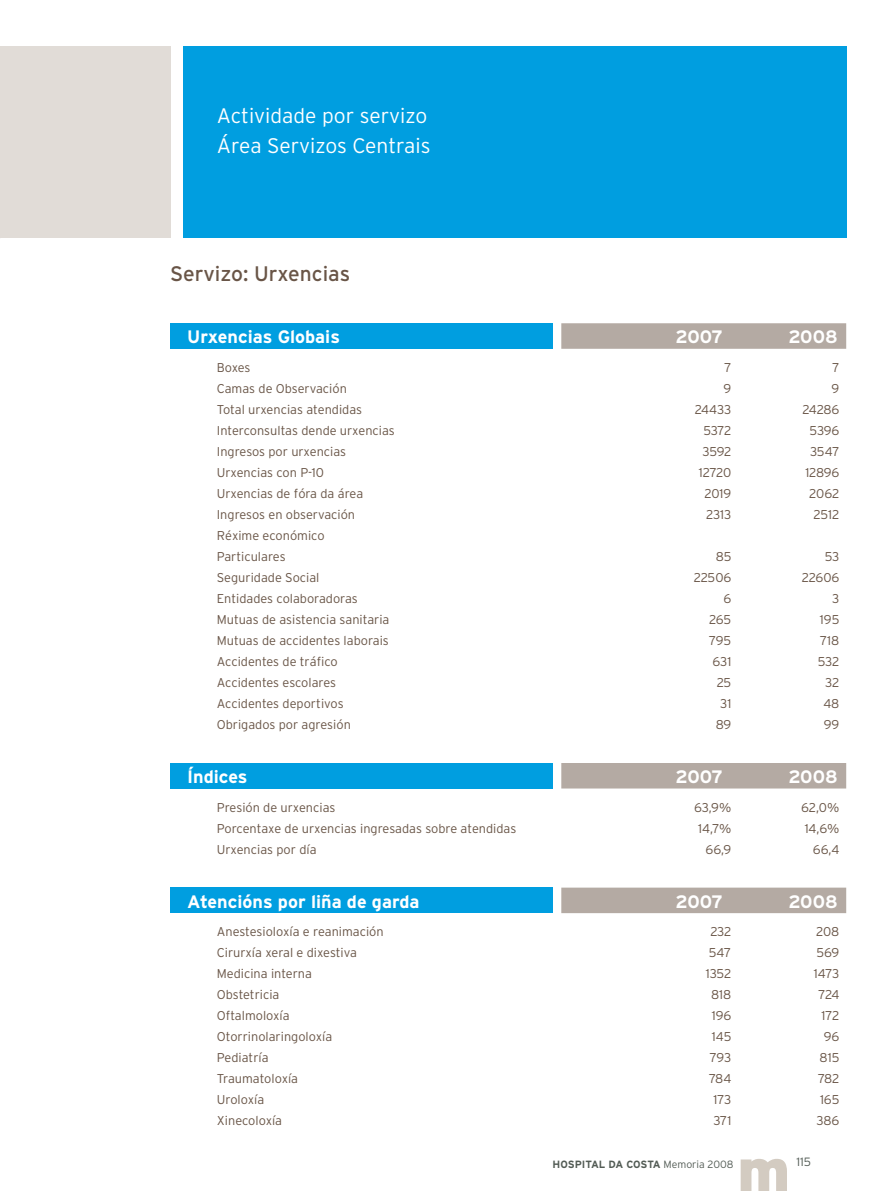
<style>
.page{position:relative;width:893px;height:1191px;background:#fff}
.page>*{position:absolute;margin:0;border:0;box-sizing:border-box;transform-origin:0 0}
.t1{font:900 60px "Interstate";color:#d3cbc1}
.t2{font:300 21px/30px "Interstate";color:#fff}
.t3{font:21px "Interstate";color:#695547}
.t4{font:700 18px "Interstate";color:#fff}
.t5{font:300 12.75px/21px "Interstate";color:#695547}
.t6{font:300 12px "Interstate";color:#535c55}
.t7{font:700 10.5px "Interstate";letter-spacing:-.015em;color:#535c55}
.s1{font-weight:300}
</style>
<div class="page">
<div style="left:183px;top:47px;width:663px;height:191px;background:#009ee0"></div>
<div style="left:0;top:47px;width:170px;height:191px;background:#e1dcd7"></div>
<div style="left:170px;top:323px;width:383px;height:26px;background:#009ee0"></div>
<svg style="left:561px;top:323px;width:285px;height:26px;background:#b5aba4"></svg>
<div style="left:170px;top:763px;width:383px;height:25px;background:#009ee0"></div>
<div style="left:561px;top:763px;width:285px;height:25px;background:#b4aaa3"></div>
<div style="left:170px;top:887px;width:383px;height:26px;background:#009ee0"></div>
<div style="left:561px;top:887px;width:285px;height:26px;background:#b4aaa3"></div>
<h2 class="t2" style="left:217px;top:101px;width:215px">Actividade por servizo<br>Área Servizos Centrais</h2>
<h2 class="t3" style="left:170px;top:261px;width:182px">Servizo: Urxencias</h2>
<h3 class="t4" style="left:187px;top:327px;width:154px">Urxencias Globais</h3>
<h3 class="t4" style="left:675px;top:327px;width:49px">2007</h3>
<h3 class="t4" style="left:788px;top:327px;width:51px">2008</h3>
<p class="t5" style="left:217px;top:357px;width:35px">Boxes</p>
<p class="t5" style="left:724px;top:357px;width:9px">7</p>
<p class="t5" style="left:832px;top:357px;width:9px">7</p>
<p class="t5" style="left:217px;top:378px;width:132px">Camas de Observación</p>
<p class="t5" style="left:724px;top:378px;width:9px">9</p>
<p class="t5" style="left:832px;top:378px;width:9px">9</p>
<p class="t5" style="left:217px;top:399px;width:147px">Total urxencias atendidas</p>
<p class="t5" style="left:695px;top:399px;width:38px">24433</p>
<p class="t5" style="left:803px;top:399px;width:38px">24286</p>
<p class="t5" style="left:217px;top:420px;width:180px">Interconsultas dende urxencias</p>
<p class="t5" style="left:703px;top:420px;width:29px">5372</p>
<p class="t5" style="left:809px;top:420px;width:31px">5396</p>
<p class="t5" style="left:217px;top:441px;width:131px">Ingresos por urxencias</p>
<p class="t5" style="left:703px;top:441px;width:30px">3592</p>
<p class="t5" style="left:810px;top:441px;width:31px">3547</p>
<p class="t5" style="left:217px;top:462px;width:109px">Urxencias con P-10</p>
<p class="t5" style="left:699px;top:462px;width:34px">12720</p>
<p class="t5" style="left:805px;top:462px;width:36px">12896</p>
<p class="t5" style="left:217px;top:483px;width:148px">Urxencias de fóra da área</p>
<p class="t5" style="left:704px;top:483px;width:29px">2019</p>
<p class="t5" style="left:809px;top:483px;width:32px">2062</p>
<p class="t5" style="left:217px;top:504px;width:140px">Ingresos en observación</p>
<p class="t5" style="left:706px;top:504px;width:27px">2313</p>
<p class="t5" style="left:814px;top:504px;width:27px">2512</p>
<p class="t5" style="left:217px;top:525px;width:109px">Réxime económico<br>Particulares</p>
<p class="t5" style="left:716px;top:546px;width:17px">85</p>
<p class="t5" style="left:825px;top:546px;width:16px">53</p>
<p class="t5" style="left:217px;top:567px;width:104px">Seguridade Social</p>
<p class="t5" style="left:694px;top:567px;width:39px">22506</p>
<p class="t5" style="left:802px;top:567px;width:39px">22606</p>
<p class="t5" style="left:217px;top:588px;width:143px">Entidades colaboradoras</p>
<p class="t5" style="left:723px;top:588px;width:9px">6</p>
<p class="t5" style="left:832px;top:588px;width:9px">3</p>
<p class="t5" style="left:217px;top:609px;width:174px">Mutuas de asistencia sanitaria</p>
<p class="t5" style="left:709px;top:609px;width:24px">265</p>
<p class="t5" style="left:820px;top:609px;width:21px">195</p>
<p class="t5" style="left:217px;top:630px;width:173px">Mutuas de accidentes laborais</p>
<p class="t5" style="left:709px;top:630px;width:24px">795</p>
<p class="t5" style="left:820px;top:630px;width:21px">718</p>
<p class="t5" style="left:217px;top:651px;width:122px">Accidentes de tráfico</p>
<p class="t5" style="left:712px;top:651px;width:20px">631</p>
<p class="t5" style="left:818px;top:651px;width:23px">532</p>
<p class="t5" style="left:217px;top:672px;width:121px">Accidentes escolares</p>
<p class="t5" style="left:717px;top:672px;width:16px">25</p>
<p class="t5" style="left:825px;top:672px;width:16px">32</p>
<p class="t5" style="left:217px;top:693px;width:128px">Accidentes deportivos</p>
<p class="t5" style="left:720px;top:693px;width:13px">31</p>
<p class="t5" style="left:823px;top:693px;width:17px">48</p>
<p class="t5" style="left:217px;top:714px;width:136px">Obrigados por agresión</p>
<p class="t5" style="left:716px;top:714px;width:17px">89</p>
<p class="t5" style="left:824px;top:714px;width:17px">99</p>
<h3 class="t4" style="left:187px;top:766px;width:62px">Índices</h3>
<h3 class="t4" style="left:675px;top:766px;width:49px">2007</h3>
<h3 class="t4" style="left:788px;top:766px;width:51px">2008</h3>
<p class="t5" style="left:217px;top:796px;width:120px">Presión de urxencias</p>
<p class="t5" style="left:694px;top:796px;width:39px">63,9%</p>
<p class="t5" style="left:801px;top:796px;width:40px">62,0%</p>
<p class="t5" style="left:217px;top:817px;width:301px">Porcentaxe de urxencias ingresadas sobre atendidas</p>
<p class="t5" style="left:698px;top:817px;width:35px">14,7%</p>
<p class="t5" style="left:805px;top:817px;width:36px">14,6%</p>
<p class="t5" style="left:217px;top:838px;width:101px">Urxencias por día</p>
<p class="t5" style="left:705px;top:838px;width:27px">66,9</p>
<p class="t5" style="left:813px;top:838px;width:28px">66,4</p>
<h3 class="t4" style="left:187px;top:891px;width:234px">Atencións por liña de garda</h3>
<h3 class="t4" style="left:675px;top:891px;width:49px">2007</h3>
<h3 class="t4" style="left:788px;top:891px;width:51px">2008</h3>
<p class="t5" style="left:217px;top:921px;width:168px">Anestesioloxía e reanimación</p>
<p class="t5" style="left:710px;top:921px;width:23px">232</p>
<p class="t5" style="left:816px;top:921px;width:25px">208</p>
<p class="t5" style="left:217px;top:942px;width:142px">Cirurxía xeral e dixestiva</p>
<p class="t5" style="left:709px;top:942px;width:24px">547</p>
<p class="t5" style="left:816px;top:942px;width:25px">569</p>
<p class="t5" style="left:217px;top:963px;width:97px">Medicina interna</p>
<p class="t5" style="left:706px;top:963px;width:27px">1352</p>
<p class="t5" style="left:814px;top:963px;width:27px">1473</p>
<p class="t5" style="left:217px;top:984px;width:64px">Obstetricia</p>
<p class="t5" style="left:711px;top:984px;width:22px">818</p>
<p class="t5" style="left:818px;top:984px;width:22px">724</p>
<p class="t5" style="left:217px;top:1005px;width:74px">Oftalmoloxía</p>
<p class="t5" style="left:712px;top:1005px;width:21px">196</p>
<p class="t5" style="left:822px;top:1005px;width:19px">172</p>
<p class="t5" style="left:217px;top:1026px;width:117px">Otorrinolaringoloxía</p>
<p class="t5" style="left:712px;top:1026px;width:21px">145</p>
<p class="t5" style="left:824px;top:1026px;width:17px">96</p>
<p class="t5" style="left:217px;top:1047px;width:53px">Pediatría</p>
<p class="t5" style="left:710px;top:1047px;width:23px">793</p>
<p class="t5" style="left:820px;top:1047px;width:21px">815</p>
<p class="t5" style="left:217px;top:1068px;width:83px">Traumatoloxía</p>
<p class="t5" style="left:709px;top:1068px;width:24px">784</p>
<p class="t5" style="left:818px;top:1068px;width:23px">782</p>
<p class="t5" style="left:217px;top:1089px;width:49px">Uroloxía</p>
<p class="t5" style="left:713px;top:1089px;width:19px">173</p>
<p class="t5" style="left:820px;top:1089px;width:21px">165</p>
<p class="t5" style="left:217px;top:1110px;width:67px">Xinecoloxía</p>
<p class="t5" style="left:714px;top:1110px;width:19px">371</p>
<p class="t5" style="left:816px;top:1110px;width:24px">386</p>
<p class="t7" style="left:553px;top:1158px;width:182px">HOSPITAL DA COSTA <span class="s1">Memoria 2008</span></p>
<h1 class="t1" style="left:737px;top:1135px;width:54px">m</h1>
<p class="t6" style="left:796px;top:1155px;width:16px">115</p>
</div>
